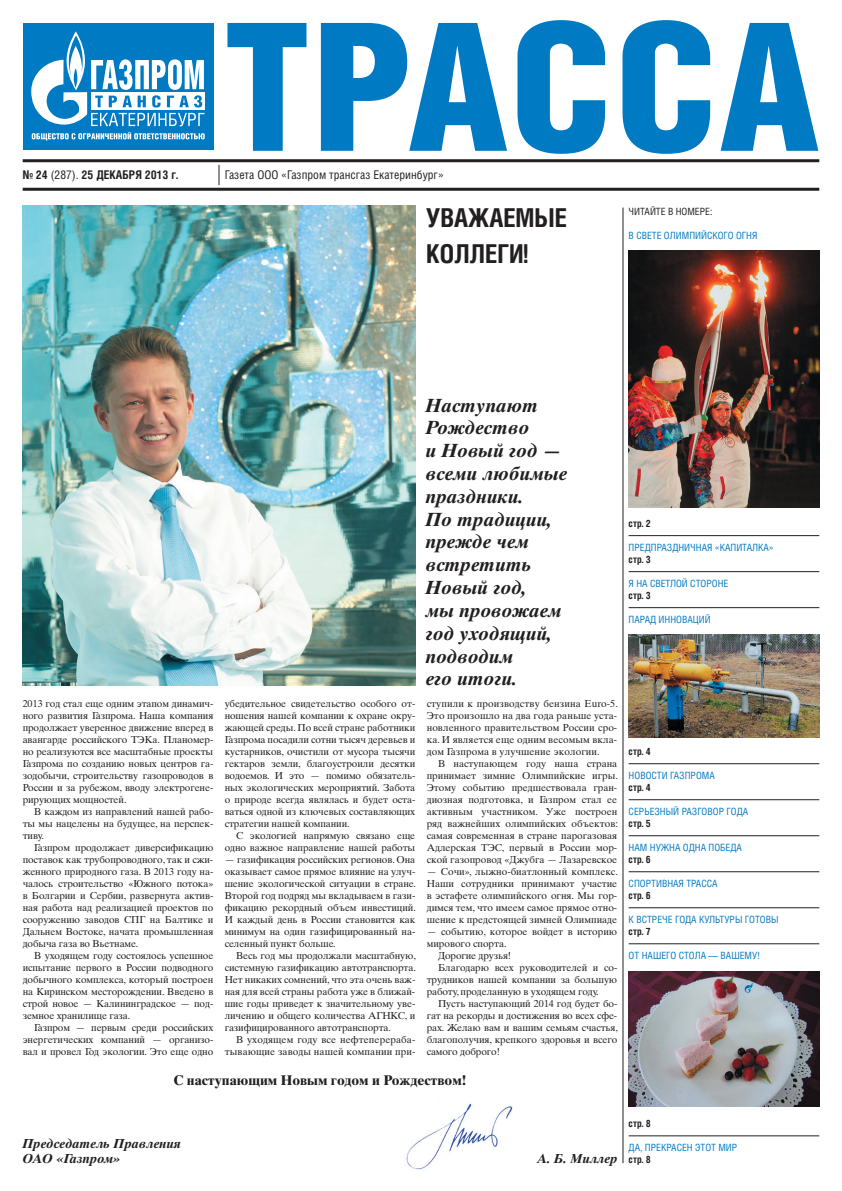
<style>
.page{position:relative;width:842px;height:1191px;background:#fff}
.page>*{position:absolute;margin:0;border:0;box-sizing:border-box;transform-origin:0 0}
.t1{font:700 26px/36px "Helios Cond";color:#231f20}
.t2{font:italic 700 19px/22.8px "Times Ten C";color:#231f20}
.t3{font:700 14px "Times Ten C";color:#231f20}
.t4{font:italic 700 13px/15.6px "Times Ten C";color:#231f20}
.t5{font:12px "Helios Cond";color:#231f20}
.t6{font:700 12px "Helios Cond";color:#231f20}
.t7{font:10px/12px "Times Ten C";letter-spacing:-.01em;color:#231f20;text-align:justify}
.t8{font:10px "Helios Cond";color:#007ac2}
.t9{font:10px/12px "Times Ten C";letter-spacing:.01em;color:#231f20;text-align:right}
.t10{font:700 10px "Helios Cond";color:#231f20}
.t11{font:10px "Helios Cond";color:#231f20}
.s1{font-weight:400}
</style>
<div class="page">
<div style="left:23px;top:23px;width:190px;height:126px;background:#007ac2"></div>
<svg style="left:31px;top:31px;width:173px;height:95px"></svg>
<svg style="left:32px;top:132px;width:173px;height:8px"></svg>
<hr style="left:23px;top:159px;width:796px;height:3px;background:#231f20">
<hr style="left:23px;top:188px;width:796px;height:3px;background:#231f20">
<svg style="left:219px;top:165px;width:1px;height:20px"></svg>
<svg style="left:227px;top:20px;width:591px;height:134px;fill:#007ac2"></svg>
<hr style="left:623px;top:207px;width:1px;height:956px;background:#231f20">
<hr style="left:629px;top:535px;width:190px;height:1px;background:#231f20">
<hr style="left:629px;top:571px;width:190px;height:1px;background:#231f20">
<hr style="left:629px;top:607px;width:190px;height:1px;background:#231f20">
<hr style="left:629px;top:763px;width:190px;height:1px;background:#231f20">
<hr style="left:629px;top:799px;width:190px;height:1px;background:#231f20">
<hr style="left:629px;top:835px;width:190px;height:1px;background:#231f20">
<hr style="left:629px;top:871px;width:190px;height:1px;background:#231f20">
<hr style="left:629px;top:907px;width:190px;height:1px;background:#231f20">
<hr style="left:629px;top:943px;width:190px;height:1px;background:#231f20">
<hr style="left:629px;top:1135px;width:190px;height:1px;background:#231f20">
<img style="left:22px;top:205px;width:393px;height:480px">
<img style="left:406px;top:1103px;width:107px;height:66px">
<img style="left:629px;top:251px;width:190px;height:256px">
<img style="left:629px;top:635px;width:190px;height:102px">
<img style="left:629px;top:971px;width:190px;height:135px">
<p class="t6" style="left:23px;top:167px;width:157px">№ 24 <span class="s1">(287).</span> 25 ДЕКАБРЯ 2013 г.</p>
<p class="t5" style="left:225px;top:167px;width:41px">Газета ООО</p>
<p class="t5" style="left:281px;top:167px;width:164px">«Газпром трансгаз Екатеринбург»</p>
<h1 class="t1" style="left:426px;top:199px;width:140px">Уважаемые коллеги!</h1>
<p class="t11" style="left:629px;top:205px;width:85px">Читайте в номере:</p>
<p class="t8" style="left:629px;top:229px;width:19px">В СВЕТЕ</p>
<p class="t8" style="left:664px;top:229px;width:95px">ОЛИМПИЙСКОГО ОГНЯ</p>
<h2 class="t2" style="left:425px;top:393px;width:143px">Наступают<br>Рождество<br>и Новый год — всеми любимые праздники.<br>По традиции, прежде чем встретить<br>Новый год,<br>мы провожаем год уходящий, подводим<br>его итоги.</h2>
<p class="t7" style="left:427px;top:697px;width:193px">ступили к производству бензина Euro-5.<br>Это произошло на два года раньше уста&shy;новленного правительством России сро&shy;ка. И является еще одним весомым вкла&shy;дом Газпрома в улучшение экологии.</p>
<p class="t7" style="left:427px;top:757px;width:193px;text-indent:11px">В наступающем году наша страна принимает зимние Олимпийские игры.<br>Этому событию предшествовала гран&shy;диозная подготовка, и Газпром стал ее активным участником. Уже построен ряд важнейших олимпийских объектов: самая современная в стране парогазовая Адлерская ТЭС, первый в России мор&shy;ской газопровод «Джубга — Лазаревское</p>
<p class="t7" style="left:427px;top:865px;width:193px">— Сочи», лыжно-биатлонный комплекс.<br>Наши сотрудники принимают участие в эстафете олимпийского огня. Мы гор&shy;димся тем, что имеем самое прямое отно&shy;шение к предстоящей зимней Олимпиаде</p>
<p class="t7" style="left:427px;top:925px;width:192px">— событию, которое войдет в историю</p>
<p class="t7" style="left:427px;top:937px;width:82px">мирового спорта.</p>
<p class="t7" style="left:438px;top:949px;width:75px">Дорогие друзья!</p>
<p class="t7" style="left:438px;top:961px;width:181px">Благодарю всех руководителей и со-</p>
<p class="t7" style="left:427px;top:973px;width:192px">трудников нашей компании за большую</p>
<p class="t7" style="left:427px;top:985px;width:174px">работу, проделанную в уходящем году.</p>
<p class="t7" style="left:438px;top:997px;width:181px">Пусть наступающий 2014 год будет бо-</p>
<p class="t7" style="left:427px;top:1009px;width:192px">гат на рекорды и достижения во всех сфе-</p>
<p class="t7" style="left:427px;top:1021px;width:193px">рах. Желаю вам и вашим семьям счастья,</p>
<p class="t7" style="left:427px;top:1033px;width:192px">благополучия, крепкого здоровья и всего</p>
<p class="t7" style="left:427px;top:1045px;width:75px">самого доброго!</p>
<h3 class="t3" style="left:173px;top:1071px;width:294px">С наступающим Новым годом и Рождеством!</h3>
<p class="t7" style="left:23px;top:697px;width:192px">2013 год стал еще одним этапом динамич&shy;ного развития Газпрома. Наша компания продолжает уверенное движение вперед в авангарде российского ТЭКа. Планомер&shy;но реализуются все масштабные проекты Газпрома по созданию новых центров га&shy;зодобычи, строительству газопроводов в России и за рубежом, вводу электрогене&shy;рирующих мощностей.</p>
<p class="t7" style="left:23px;top:805px;width:192px;text-indent:11px">В каждом из направлений нашей рабо&shy;ты мы нацелены на будущее, на перспек&shy;тиву.</p>
<p class="t7" style="left:23px;top:841px;width:192px;text-indent:11px">Газпром продолжает диверсификацию поставок как трубопроводного, так и сжи&shy;женного природного газа. В 2013 году на&shy;чалось строительство «Южного потока» в Болгарии и Сербии, развернута актив&shy;ная работа над реализацией проектов по сооружению заводов СПГ на Балтике и Дальнем Востоке, начата промышленная добыча газа во Вьетнаме.</p>
<p class="t7" style="left:23px;top:949px;width:192px;text-indent:11px">В уходящем году состоялось успешное испытание первого в России подводного добычного комплекса, который построен на Киринском месторождении. Введено в строй новое — Калининградское — под&shy;земное хранилище газа.</p>
<p class="t7" style="left:23px;top:1021px;width:192px;text-indent:11px">Газпром — первым среди российских энергетических компаний — организо&shy;вал и провел Год экологии. Это еще одно</p>
<p class="t7" style="left:225px;top:697px;width:192px">убедительное свидетельство особого от&shy;ношения нашей компании к охране окру&shy;жающей среды. По всей стране работники Газпрома посадили сотни тысяч деревьев и кустарников, очистили от мусора тысячи гектаров земли, благоустроили десятки водоемов. И это — помимо обязатель&shy;ных экологических мероприятий. Забота о природе всегда являлась и будет оста&shy;ваться одной из ключевых составляющих стратегии нашей компании.</p>
<p class="t7" style="left:225px;top:829px;width:192px;text-align:right">С экологией напрямую связано еще одно важное направление нашей работы</p>
<p class="t7" style="left:225px;top:853px;width:193px">— газификация российских регионов. Она оказывает самое прямое влияние на улуч&shy;шение экологической ситуации в стране.<br>Второй год подряд мы вкладываем в гази&shy;фикацию рекордный объем инвестиций.<br>И каждый день в России становится как минимум на один газифицированный на&shy;селенный пункт больше.</p>
<p class="t7" style="left:225px;top:949px;width:193px;text-indent:11px">Весь год мы продолжали масштабную, системную газификацию автотранспорта.<br>Нет никаких сомнений, что эта очень важ&shy;ная для всей страны работа уже в ближай&shy;шие годы приведет к значительному уве&shy;личению и общего количества АГНКС, и газифицированного автотранспорта.</p>
<p class="t9" style="left:225px;top:1033px;width:192px">В уходящем году все нефтеперераба&shy;тывающие заводы нашей компании при-</p>
<p class="t10" style="left:629px;top:517px;width:24px">стр. 2</p>
<p class="t8" style="left:629px;top:541px;width:147px">ПРЕДПРАЗДНИ ЧНАЯ «КАПИТАЛКА»</p>
<p class="t10" style="left:629px;top:553px;width:24px">стр. 3</p>
<p class="t8" style="left:629px;top:577px;width:74px">Я НА СВЕТЛОЙ СТОРОНЕ</p>
<p class="t10" style="left:629px;top:589px;width:24px">стр. 3</p>
<p class="t8" style="left:629px;top:613px;width:37px">ПАРАД ИННОВА</p>
<p class="t8" style="left:693px;top:613px;width:13px">ЦИЙ</p>
<p class="t10" style="left:629px;top:745px;width:23px">стр. 4</p>
<p class="t8" style="left:629px;top:769px;width:7px">НОВО</p>
<p class="t8" style="left:651px;top:769px;width:46px">СТИ ГАЗПРОМА</p>
<p class="t10" style="left:629px;top:781px;width:23px">стр. 4</p>
<p class="t8" style="left:629px;top:805px;width:80px">СЕРЬЕЗНЫЙ РАЗГОВОР</p>
<p class="t8" style="left:726px;top:805px;width:23px">ГОДА</p>
<p class="t10" style="left:629px;top:817px;width:24px">стр. 5</p>
<p class="t8" style="left:629px;top:841px;width:7px">НАМ</p>
<p class="t8" style="left:650px;top:841px;width:93px">НУЖНА ОДНА ПОБЕДА</p>
<p class="t10" style="left:629px;top:853px;width:24px">стр. 6</p>
<p class="t8" style="left:629px;top:877px;width:18px">СПОРТИВНА</p>
<p class="t8" style="left:679px;top:877px;width:40px">Я ТРАССА</p>
<p class="t10" style="left:629px;top:889px;width:24px">стр. 6</p>
<p class="t8" style="left:629px;top:913px;width:127px">К ВСТРЕ ЧЕ ГОДА КУЛЬТУРЫ ГОТОВ</p>
<p class="t8" style="left:771px;top:913px;width:9px">Ы</p>
<p class="t10" style="left:629px;top:925px;width:23px">стр. 7</p>
<p class="t8" style="left:629px;top:949px;width:133px">ОТ НАШЕГО СТОЛА — ВАШЕМУ!</p>
<h3 class="t4" style="left:22px;top:1135px;width:160px">Председатель Правления<br>ОАО «Газпром»</h3>
<h3 class="t4" style="left:537px;top:1150px;width:82px">А. Б. Миллер</h3>
<p class="t10" style="left:629px;top:1117px;width:24px">стр. 8</p>
<p class="t8" style="left:629px;top:1141px;width:78px">ДА, ПРЕ КРАСЕН ЭТОТ</p>
<p class="t8" style="left:718px;top:1141px;width:7px">МИР</p>
<p class="t10" style="left:629px;top:1153px;width:24px">стр. 8</p>
</div>
